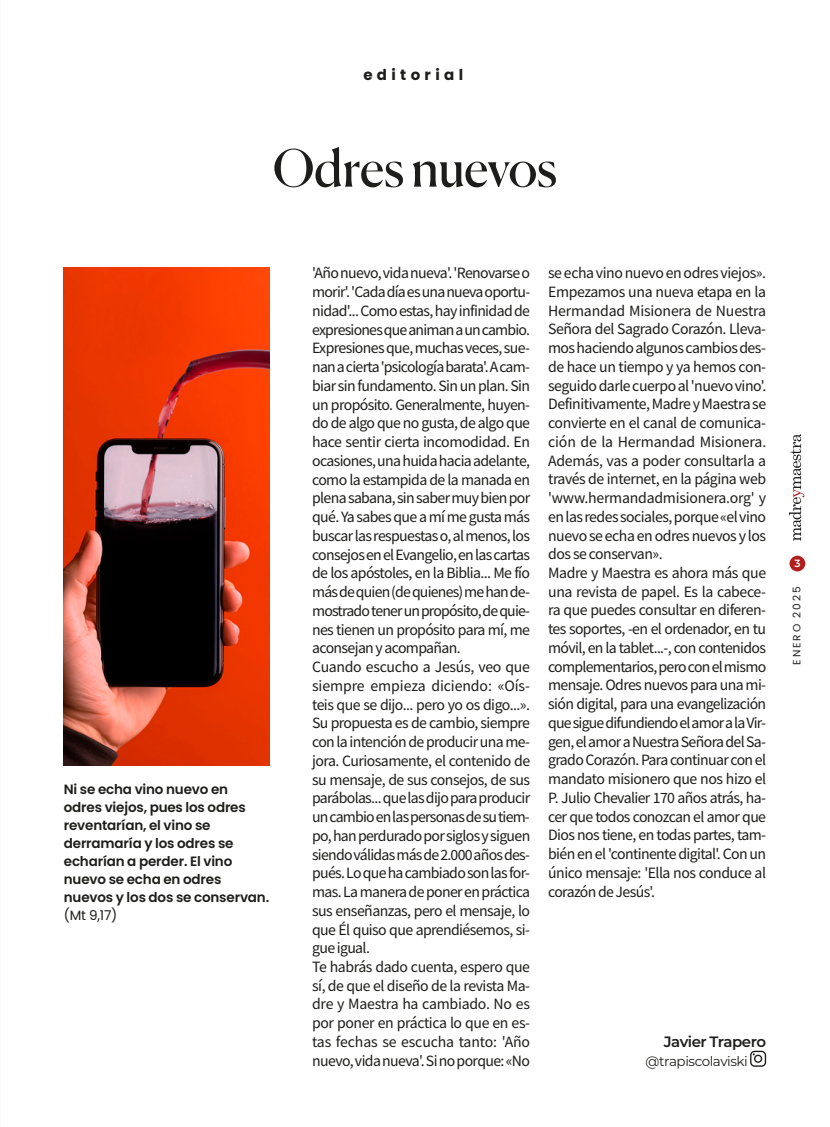
<style>
.page{position:relative;width:830px;height:1127px;background:#fff}
.page>*{position:absolute;margin:0;border:0;box-sizing:border-box;transform-origin:0 0}
.t1{font:51px "Canela";letter-spacing:-.01em;color:#1d1d1b}
.t2{font:15.75px/18.8px "Source Sans Pro";letter-spacing:-.04em;color:#1d1d1b}
.t3{font:600 15px "Montserrat";letter-spacing:-.035em;color:#1d1d1b}
.t4{font:700 15px "Poppins";letter-spacing:.29em;color:#1d1d1b}
.t5{font:600 13.5px/18px "Poppins";letter-spacing:-.01em;color:#1d1d1b}
.t6{font:13.5px "Montserrat";letter-spacing:-.035em;color:#1d1d1b}
.t7{font:13.5px "Poppins";color:#1d1d1b}
.t8{font:10.5px "Poppins";letter-spacing:.185em;color:#1d1d1b}
.t9{font:600 10.5px "Montserrat";color:#fff}
</style>
<div class="page">
<img style="left:64px;top:268px;width:205px;height:498px">
<svg style="left:750px;top:1051px;width:15px;height:16px"></svg>
<div style="left:789px;top:556px;width:15px;height:15px;background:#b41d1e;border-radius:50%"></div>
<svg style="left:788px;top:434px;width:16px;height:107px"></svg>
<p class="t4" style="left:363px;top:66px;width:101px">editorial</p>
<h1 class="t1" style="left:273px;top:129px;width:286px">Odres nuevos</h1>
<p class="t5" style="left:64px;top:780px;width:207px">Ni se echa vino nuevo en odres viejos, pues los odres reventarían, el vino se derramaría y los odres se echarían a perder. El vino nuevo se echa en odres nuevos y los dos se conservan.</p>
<p class="t7" style="left:64px;top:907px;width:55px">(Mt 9,17)</p>
<p class="t2" style="left:312px;top:264px;width:219px">'Año nuevo, vida nueva'. 'Renovarse o morir'. 'Cada día es una nueva oportu&shy;nidad'... Como estas, hay infinidad de expresiones que animan a un cambio.<br>Expresiones que, muchas veces, sue&shy;nan a cierta 'psicología barata'. A cam&shy;biar sin fundamento. Sin un plan. Sin un propósito. Generalmente, huyen&shy;do de algo que no gusta, de algo que hace sentir cierta incomodidad. En ocasiones, una huida hacia adelante, como la estampida de la manada en plena sabana, sin saber muy bien por qué. Ya sabes que a mí me gusta más buscar las respuestas o, al menos, los consejos en el Evangelio, en las cartas de los apóstoles, en la Biblia... Me fío más de quien (de quienes) me han de&shy;mostrado tener un propósito, de quie&shy;nes tienen un propósito para mí, me aconsejan y acompañan.<br>Cuando escucho a Jesús, veo que siempre empieza diciendo: «Oís&shy;teis que se dijo... pero yo os digo...».<br>Su propuesta es de cambio, siempre con la intención de producir una me&shy;jora. Curiosamente, el contenido de su mensaje, de sus consejos, de sus parábolas... que las dijo para producir un cambio en las personas de su tiem&shy;po, han perdurado por siglos y siguen siendo válidas más de 2.000 años des&shy;pués. Lo que ha cambiado son las for&shy;mas. La manera de poner en práctica sus enseñanzas, pero el mensaje, lo que Él quiso que aprendiésemos, si&shy;gue igual.<br>Te habrás dado cuenta, espero que sí, de que el diseño de la revista Ma&shy;dre y Maestra ha cambiado. No es por poner en práctica lo que en es&shy;tas fechas se escucha tanto: 'Año nuevo, vida nueva'. Si no porque: «No</p>
<p class="t2" style="left:548px;top:263px;width:219px">se echa vino nuevo en odres viejos».<br>Empezamos una nueva etapa en la Hermandad Misionera de Nuestra Señora del Sagrado Corazón. Lleva&shy;mos haciendo algunos cambios des&shy;de hace un tiempo y ya hemos con&shy;seguido darle cuerpo al 'nuevo vino'.<br>Definitivamente, Madre y Maestra se convierte en el canal de comunica&shy;ción de la Hermandad Misionera.<br>Además, vas a poder consultarla a través de internet, en la página web 'www.hermandadmisionera.org' y en las redes sociales, porque «el vino nuevo se echa en odres nuevos y los dos se conservan».<br>Madre y Maestra es ahora más que una revista de papel. Es la cabece&shy;ra que puedes consultar en diferen&shy;tes soportes, -en el ordenador, en tu móvil, en la tablet...-, con contenidos complementarios, pero con el mismo mensaje. Odres nuevos para una mi&shy;sión digital, para una evangelización que sigue difundiendo el amor a la Vir&shy;gen, el amor a Nuestra Señora del Sa&shy;grado Corazón. Para continuar con el mandato misionero que nos hizo el P. Julio Chevalier 170 años atrás, ha&shy;cer que todos conozcan el amor que Dios nos tiene, en todas partes, tam&shy;bién en el 'continente digital'. Con un único mensaje: 'Ella nos conduce al corazón de Jesús'.</p>
<p class="t3" style="left:663px;top:1031px;width:104px">Javier Trapero</p>
<p class="t6" style="left:645px;top:1052px;width:104px">@trapiscolaviski</p>
<p class="t9" style="left:794px;top:556px;width:8px">3</p>
<p class="t8" style="left:790px;top:665px;width:80px;rotate:-90deg">ENERO 2025</p>
</div>
